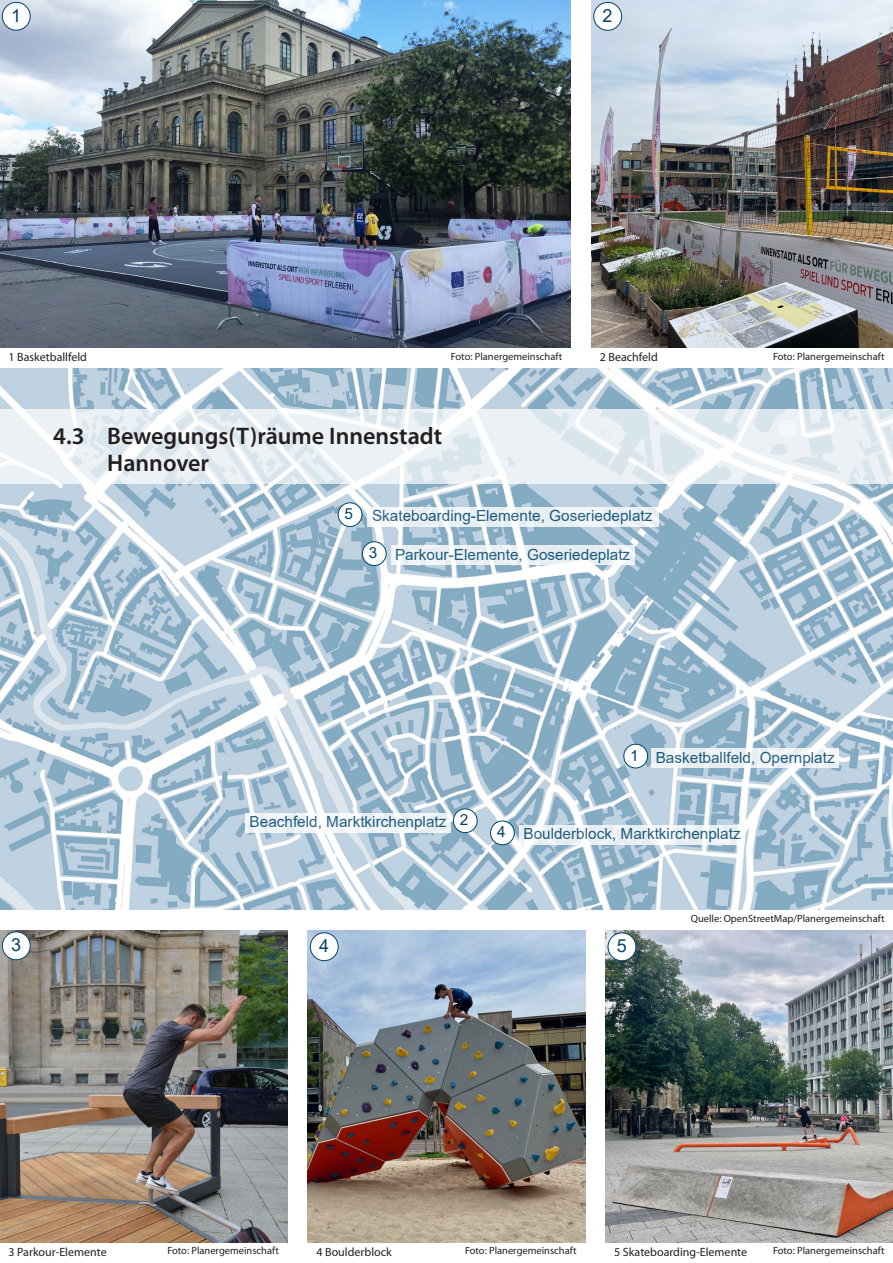
<style>
.page{position:relative;width:893px;height:1263px;background:#fff}
.page>*{position:absolute;margin:0;border:0;box-sizing:border-box;transform-origin:0 0}
.Text_Ueberschrift_2_Hierarchie_-_H2{font:600 24px/27px "Myriad Pro";color:#231f20}
.t1{font:18px "Arial";color:#004469}
.t2{font:15.3px "Arial";color:#004469}
.t3{font:12px "Myriad Pro";color:#231f20}
.Fotoquelle_rechtsbuendig_-_P{font:10.5px "Myriad Pro";color:#231f20}
</style>
<div class="page">
<img style="left:0;top:368px;width:893px;height:542px">
<svg style="left:0;top:409px;width:893px;height:75px;fill:#ebf1f5"></svg>
<img style="left:0;top:0;width:571px;height:348px">
<img style="left:591px;top:0;width:302px;height:348px">
<img style="left:0;top:930px;width:287px;height:312px">
<img style="left:308px;top:930px;width:277px;height:312px">
<div style="left:362px;top:542px;width:24px;height:23px;background:#fff;border-radius:50%"></div>
<div style="left:362px;top:541px;width:24px;height:25px;border:1px solid #004469;border-radius:50%"></div>
<div style="left:338px;top:503px;width:24px;height:23px;background:#fff;border-radius:50%"></div>
<div style="left:338px;top:502px;width:24px;height:25px;border:1px solid #004469;border-radius:50%"></div>
<div style="left:453px;top:809px;width:24px;height:24px;background:#fff;border-radius:50%"></div>
<div style="left:453px;top:809px;width:24px;height:24px;border:1px solid #004469;border-radius:50%"></div>
<div style="left:491px;top:821px;width:23px;height:24px;background:#fff;border-radius:50%"></div>
<div style="left:490px;top:821px;width:24px;height:24px;border:1px solid #004469;border-radius:50%"></div>
<div style="left:624px;top:744px;width:24px;height:24px;background:#fff;border-radius:50%"></div>
<div style="left:624px;top:744px;width:24px;height:24px;border:1px solid #004469;border-radius:50%"></div>
<img style="left:606px;top:930px;width:287px;height:312px">
<svg style="left:651px;top:748px;width:188px;height:20px;fill:#f1f5f8"></svg>
<svg style="left:391px;top:546px;width:244px;height:19px;fill:#e7eef3"></svg>
<svg style="left:368px;top:507px;width:291px;height:20px;fill:#edf2f6"></svg>
<svg style="left:519px;top:825px;width:226px;height:19px;fill:#edf3f6"></svg>
<svg style="left:245px;top:813px;width:206px;height:19px;fill:#f2f5f8"></svg>
<div style="left:2px;top:2px;width:28px;height:28px;background:#fff;border-radius:50%"></div>
<div style="left:2px;top:2px;width:28px;height:28px;border:1px solid #004469;border-radius:50%"></div>
<div style="left:594px;top:2px;width:28px;height:28px;background:#fff;border-radius:50%"></div>
<div style="left:593px;top:2px;width:29px;height:29px;border:1px solid #004469;border-radius:50%"></div>
<div style="left:310px;top:933px;width:28px;height:28px;background:#fff;border-radius:50%"></div>
<div style="left:310px;top:932px;width:28px;height:29px;border:1px solid #004469;border-radius:50%"></div>
<div style="left:2px;top:932px;width:28px;height:28px;background:#fff;border-radius:50%"></div>
<div style="left:2px;top:932px;width:28px;height:28px;border:1px solid #004469;border-radius:50%"></div>
<div style="left:608px;top:933px;width:28px;height:28px;background:#fff;border-radius:50%"></div>
<div style="left:608px;top:933px;width:28px;height:28px;border:1px solid #004469;border-radius:50%"></div>
<p class="t1" style="left:11px;top:3px;width:12px">1</p>
<p class="t1" style="left:602px;top:3px;width:12px">2</p>
<p class="t3" style="left:9px;top:350px;width:80px">1 Basketballfeld</p>
<p class="Fotoquelle_rechtsbuendig_-_P" style="left:451px;top:350px;width:113px">Foto: Planergemeinschaft</p>
<p class="t3" style="left:600px;top:350px;width:60px">2 Beachfeld</p>
<p class="Fotoquelle_rechtsbuendig_-_P" style="left:773px;top:350px;width:113px">Foto: Planergemeinschaft</p>
<h2 class="Text_Ueberschrift_2_Hierarchie_-_H2" style="left:107px;top:421px;width:337px;text-indent:-54px">4.3 Bewegungs(T)räume Innenstadt<br>Hannover</h2>
<p class="t2" style="left:345px;top:503px;width:10px">5</p>
<p class="t2" style="left:372px;top:505px;width:282px">Skateboarding-Elemente, Goseriedeplatz</p>
<p class="t2" style="left:369px;top:542px;width:10px">3</p>
<p class="t2" style="left:395px;top:544px;width:237px">Parkour-Elemente, Goseriedeplatz</p>
<p class="t2" style="left:630px;top:745px;width:10px">1</p>
<p class="t2" style="left:656px;top:747px;width:180px">Basketballfeld, Opernplatz</p>
<p class="t2" style="left:250px;top:811px;width:198px">Beachfeld, Marktkirchenplatz</p>
<p class="t2" style="left:460px;top:809px;width:10px">2</p>
<p class="t2" style="left:497px;top:821px;width:10px">4</p>
<p class="t2" style="left:523px;top:823px;width:219px">Boulderblock, Marktkirchenplatz</p>
<p class="Fotoquelle_rechtsbuendig_-_P" style="left:691px;top:912px;width:195px">Quelle: OpenStreetMap/Planergemeinschaft</p>
<p class="t1" style="left:11px;top:932px;width:12px">3</p>
<p class="t1" style="left:319px;top:933px;width:12px">4</p>
<p class="t1" style="left:617px;top:933px;width:12px">5</p>
<p class="t3" style="left:9px;top:1244px;width:100px">3 Parkour-Elemente</p>
<p class="Fotoquelle_rechtsbuendig_-_P" style="left:167px;top:1244px;width:113px">Foto: Planergemeinschaft</p>
<p class="t3" style="left:316px;top:1244px;width:77px">4 Boulderblock</p>
<p class="Fotoquelle_rechtsbuendig_-_P" style="left:465px;top:1244px;width:113px">Foto: Planergemeinschaft</p>
<p class="t3" style="left:614px;top:1244px;width:135px">5 Skateboarding-Elemente</p>
<p class="Fotoquelle_rechtsbuendig_-_P" style="left:773px;top:1244px;width:113px">Foto: Planergemeinschaft</p>
</div>
